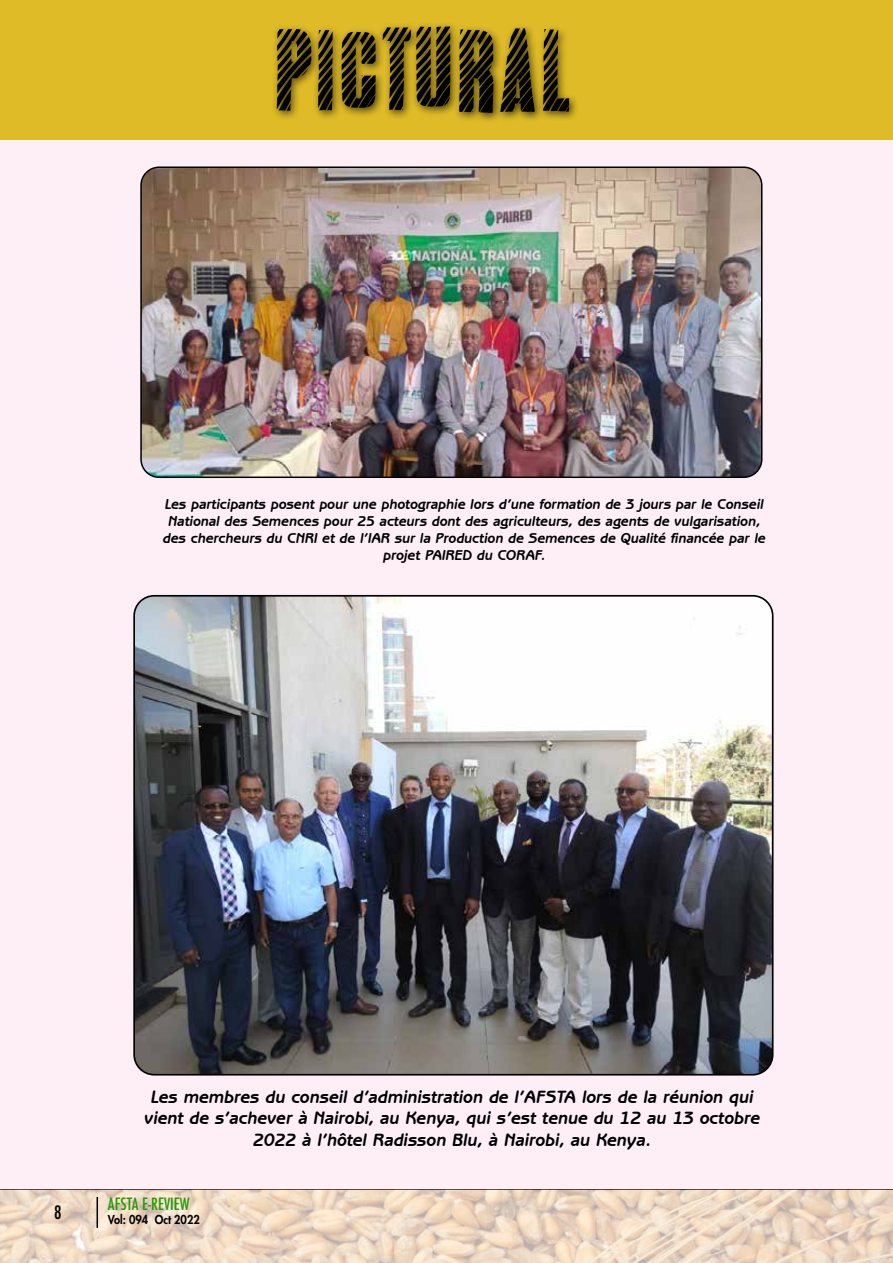
<style>
.page{position:relative;width:893px;height:1263px;background:#fff}
.page>*{position:absolute;margin:0;border:0;box-sizing:border-box;transform-origin:0 0}
.t1{font:120px "Almonte Woodgrain";color:#000;scale:.85 1}
.t2{font:500 condensed 18px "Futura";color:#000}
.t3{font:italic 700 17.85px/21.6px "Benguiat Gothic IT Cby BT";color:#000;text-align:center}
.t4{font:500 condensed 16.5px "Futura";color:#239a09}
.t5{font:italic 700 14.25px/17.2px "Benguiat Gothic IT Cby BT";color:#000;text-align:center}
.t6{font:800 12px "Futura Std";color:#000;scale:.92 1}
</style>
<div class="page">
<img style="left:0;top:1190px;width:893px;height:73px">
<hr style="left:97px;top:1197px;width:1px;height:31px;background:#000">
<hr style="left:0;top:1188px;width:893px;height:2px;background:#000">
<div style="left:0;top:0;width:893px;height:1188px;background:#fdeff5"></div>
<div style="left:1px;top:0;width:892px;height:139px;background:#dfbb27"></div>
<div style="left:271px;top:21px;width:308px;height:102px;background:#000;opacity:.75"></div>
<img style="left:143px;top:169px;width:619px;height:308px">
<div style="left:140px;top:166px;width:622px;height:312px;border:2px solid #000;border-radius:18px"></div>
<img style="left:136px;top:596px;width:637px;height:479px">
<div style="left:133px;top:595px;width:640px;height:480px;border:2px solid #000;border-radius:20px"></div>
<h1 class="t1" style="left:274px;top:18px;width:352px">PICTURAL</h1>
<p class="t5" style="left:163px;top:495px;width:604px">Les participants posent pour une photographie lors d’une formation de 3 jours par le Conseil National des Semences pour 25 acteurs dont des agriculteurs, des agents de vulgarisation, des chercheurs du CNRI et de l’IAR sur la Production de Semences de Qualité financée par le projet PAIRED du CORAF.</p>
<p class="t2" style="left:54px;top:1201px;width:9px">8</p>
<p class="t3" style="left:145px;top:1085px;width:617px">Les membres du conseil d’administration de l’AFSTA lors de la réunion qui vient de s’achever à Nairobi, au Kenya, qui s’est tenue du 12 au 13 octobre<br>2022 à l’hôtel Radisson Blu, à Nairobi, au Kenya.</p>
<p class="t4" style="left:108px;top:1193px;width:83px">AFSTA E-REVIEW</p>
<p class="t6" style="left:108px;top:1212px;width:101px">Vol: 094 Oct 2022</p>
</div>
